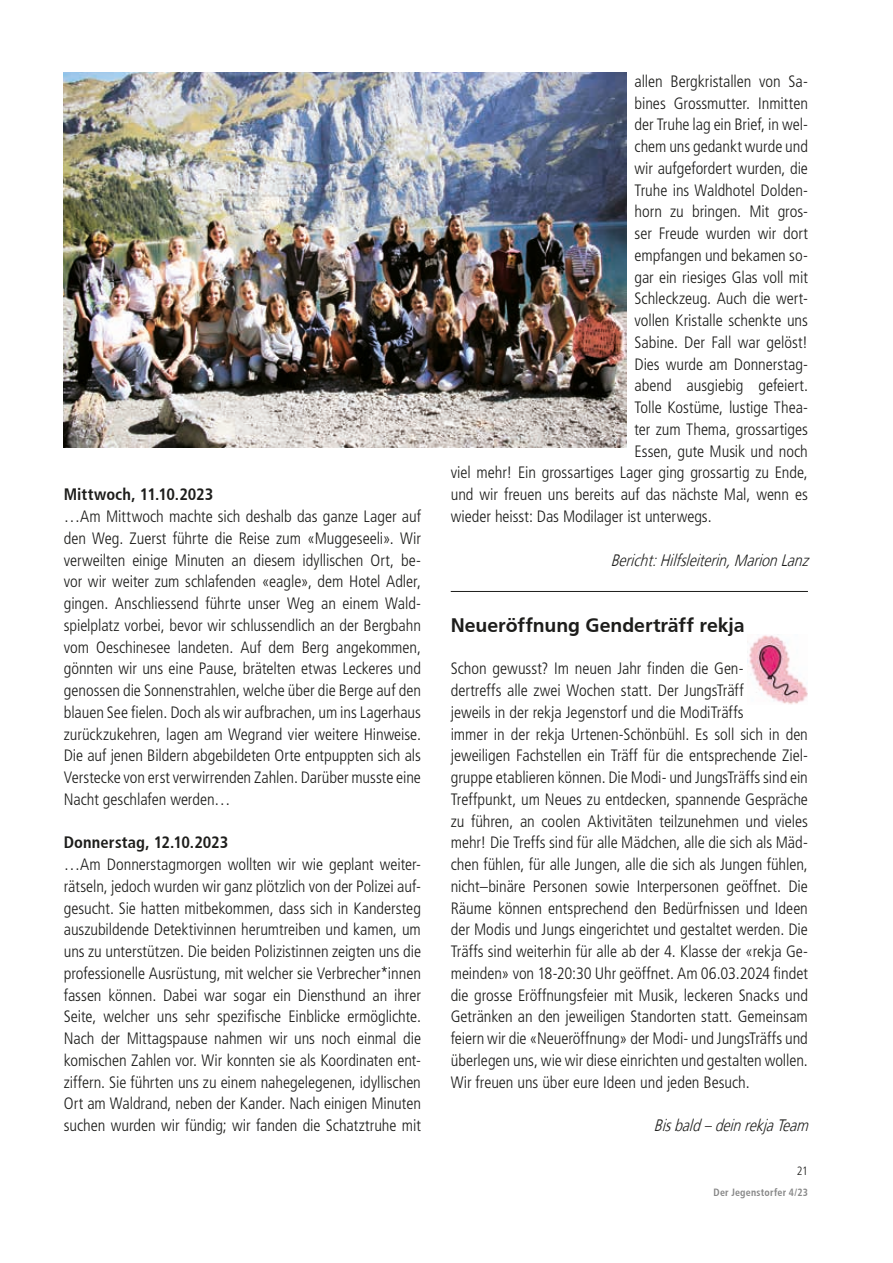
<style>
.page{position:relative;width:893px;height:1263px;background:#fff}
.page>*{position:absolute;margin:0;border:0;box-sizing:border-box;transform-origin:0 0}
.t1{font:700 19.5px "Frutiger CE";letter-spacing:-.005em;color:#1d1d1b}
.t2{font:300 condensed 16.5px/21.8px "Frutiger";letter-spacing:-.005em;color:#1d1d1b}
.t3{font:italic 300 16.5px "Frutiger";color:#1d1d1b;scale:.85 1}
.t4{font:700 condensed 16.5px "Frutiger";letter-spacing:.005em;color:#1d1d1b}
.t5{font:300 condensed 12px "Frutiger";color:#1d1d1b}
.t6{font:700 condensed 10.5px "Frutiger";letter-spacing:.025em;color:#878787;scale:.95 1}
</style>
<div class="page">
<img style="left:64px;top:72px;width:562px;height:375px">
<img style="left:748px;top:635px;width:60px;height:69px">
<hr style="left:451px;top:591px;width:357px;height:1px;background:#1d1d1b">
<p class="t4" style="left:64px;top:485px;width:151px">Mittwoch, 11.10.2023</p>
<p class="t2" style="left:64px;top:506px;width:359px">…Am Mittwoch machte sich deshalb das ganze Lager auf den Weg. Zuerst führte die Reise zum «Muggeseeli». Wir verweilten einige Minuten an diesem idyllischen Ort, be&shy;vor wir weiter zum schlafenden «eagle», dem Hotel Adler, gingen. Anschliessend führte unser Weg an einem Wald&shy;spielplatz vorbei, bevor wir schlussendlich an der Bergbahn vom Oeschinesee landeten. Auf dem Berg angekommen, gönnten wir uns eine Pause, brätelten etwas Leckeres und genossen die Sonnenstrahlen, welche über die Berge auf den blauen See fielen. Doch als wir aufbrachen, um ins Lagerhaus zurückzukehren, lagen am Wegrand vier weitere Hinweise.<br>Die auf jenen Bildern abgebildeten Orte entpuppten sich als Verstecke von erst verwirrenden Zahlen. Darüber musste eine Nacht geschlafen werden…</p>
<p class="t4" style="left:64px;top:833px;width:166px">Donnerstag, 12.10.2023</p>
<p class="t2" style="left:64px;top:854px;width:359px">…Am Donnerstagmorgen wollten wir wie geplant weiter&shy;rätseln, jedoch wurden wir ganz plötzlich von der Polizei auf&shy;gesucht. Sie hatten mitbekommen, dass sich in Kandersteg auszubildende Detektivinnen herumtreiben und kamen, um uns zu unterstützen. Die beiden Polizistinnen zeigten uns die professionelle Ausrüstung, mit welcher sie Verbrecher*innen fassen können. Dabei war sogar ein Diensthund an ihrer Seite, welcher uns sehr spezifische Einblicke ermöglichte.<br>Nach der Mittagspause nahmen wir uns noch einmal die komischen Zahlen vor. Wir konnten sie als Koordinaten ent&shy;ziffern. Sie führten uns zu einem nahegelegenen, idyllischen Ort am Waldrand, neben der Kander. Nach einigen Minuten suchen wurden wir fündig; wir fanden die Schatztruhe mit</p>
<p class="t2" style="left:634px;top:71px;width:175px">allen Bergkristallen von Sa-</p>
<p class="t2" style="left:634px;top:92px;width:175px">bines Grossmutter. Inmitten</p>
<p class="t2" style="left:634px;top:114px;width:175px">der Truhe lag ein Brief, in wel-</p>
<p class="t2" style="left:634px;top:136px;width:175px">chem uns gedankt wurde und</p>
<p class="t2" style="left:634px;top:158px;width:175px">wir aufgefordert wurden, die</p>
<p class="t2" style="left:634px;top:179px;width:175px">Truhe ins Waldhotel Dolden-</p>
<p class="t2" style="left:634px;top:201px;width:175px">horn zu bringen. Mit gros-</p>
<p class="t2" style="left:634px;top:223px;width:175px">ser Freude wurden wir dort</p>
<p class="t2" style="left:634px;top:245px;width:175px">empfangen und bekamen so-</p>
<p class="t2" style="left:634px;top:266px;width:175px">gar ein riesiges Glas voll mit</p>
<p class="t2" style="left:634px;top:288px;width:175px">Schleckzeug. Auch die wert-</p>
<p class="t2" style="left:634px;top:310px;width:175px">vollen Kristalle schenkte uns</p>
<p class="t2" style="left:634px;top:332px;width:175px">Sabine. Der Fall war gelöst!</p>
<p class="t2" style="left:634px;top:353px;width:175px">Dies wurde am Donnerstag-</p>
<p class="t2" style="left:634px;top:375px;width:172px">abend ausgiebig gefeiert.</p>
<p class="t2" style="left:634px;top:397px;width:175px">Tolle Kostüme, lustige Thea-</p>
<p class="t2" style="left:634px;top:419px;width:175px">ter zum Thema, grossartiges</p>
<p class="t2" style="left:634px;top:440px;width:175px">Essen, gute Musik und noch</p>
<p class="t2" style="left:451px;top:462px;width:359px">viel mehr! Ein grossartiges Lager ging grossartig zu Ende,</p>
<p class="t2" style="left:451px;top:484px;width:359px">und wir freuen uns bereits auf das nächste Mal, wenn es</p>
<p class="t2" style="left:451px;top:506px;width:260px">wieder heisst: Das Modilager ist unterwegs.</p>
<p class="t3" style="left:611px;top:550px;width:239px">Bericht:Hilfsleiterin,MarionLanz</p>
<p class="t1" style="left:451px;top:614px;width:295px">Neueröffnung Genderträff rekja</p>
<p class="t2" style="left:451px;top:658px;width:359px">Schon gewusst? Im neuen Jahr finden die Gen-<br>dertreffs alle zwei Wochen statt. Der JungsTräff<br>jeweils in der rekja Jegenstorf und die ModiTräffs<br>immer in der rekja Urtenen-Schönbühl. Es soll sich in den jeweiligen Fachstellen ein Träff für die entsprechende Ziel&shy;gruppe etablieren können. Die Modi- und JungsTräffs sind ein Treffpunkt, um Neues zu entdecken, spannende Gespräche zu führen, an coolen Aktivitäten teilzunehmen und vieles mehr! Die Treffs sind für alle Mädchen, alle die sich als Mäd&shy;chen fühlen, für alle Jungen, alle die sich als Jungen fühlen, nicht–binäre Personen sowie Interpersonen geöffnet. Die Räume können entsprechend den Bedürfnissen und Ideen der Modis und Jungs eingerichtet und gestaltet werden. Die Träffs sind weiterhin für alle ab der 4. Klasse der «rekja Ge&shy;meinden» von 18-20:30 Uhr geöffnet. Am 06.03. 2024 findet die grosse Eröffnungsfeier mit Musik, leckeren Snacks und Getränken an den jeweiligen Standorten statt. Gemeinsam feiern wir die «Neueröffnung» der Modi- und JungsTräffs und überlegen uns, wie wir diese einrichten und gestalten wollen.<br>Wir freuen uns über eure Ideen und jeden Besuch.</p>
<p class="t3" style="left:654px;top:1116px;width:189px">Bisbald–deinrekjaTeam</p>
<p class="t5" style="left:797px;top:1164px;width:13px">21</p>
<p class="t6" style="left:713px;top:1186px;width:101px">Der Jegenstorfer 4/23</p>
</div>
